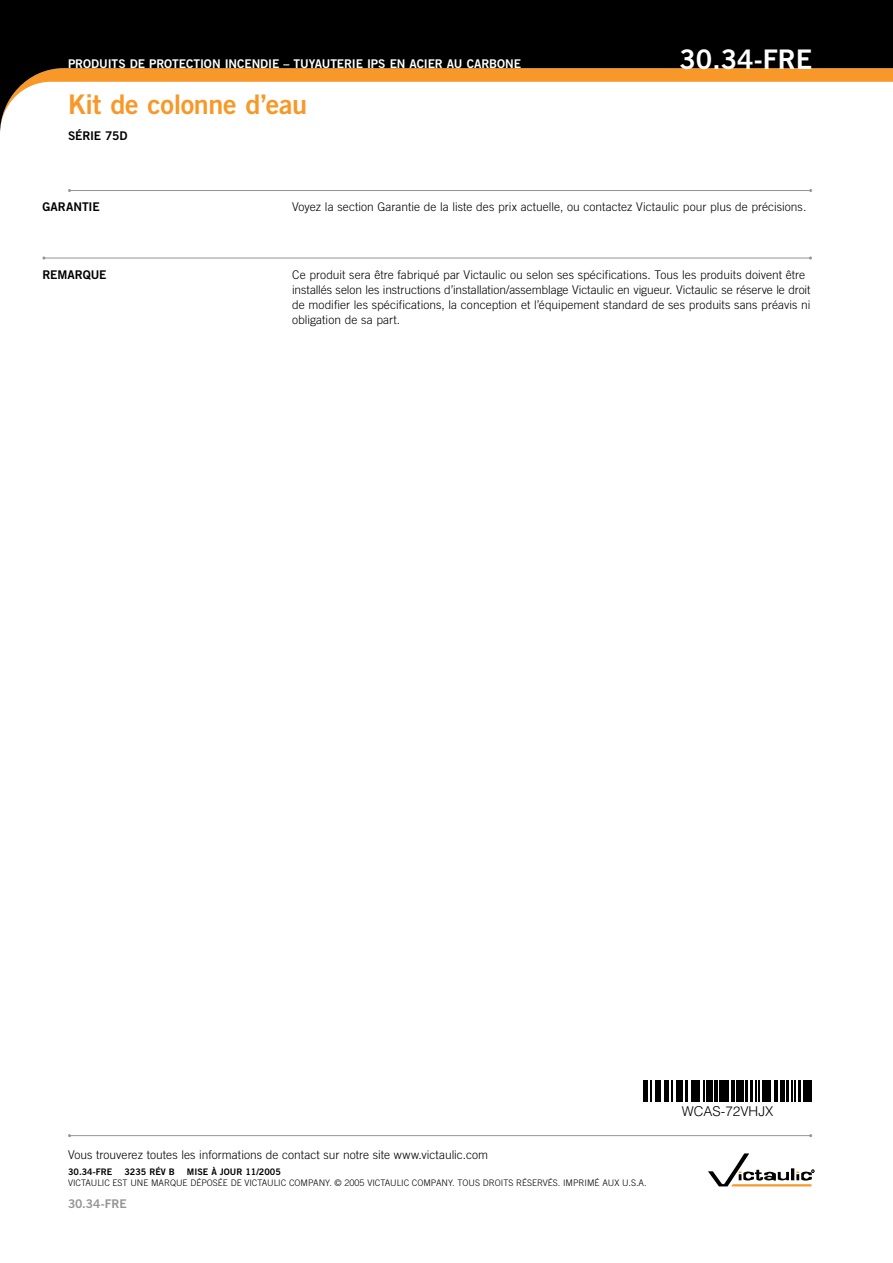
<style>
.page{position:relative;width:893px;height:1263px;background:#fff}
.page>*{position:absolute;margin:0;border:0;box-sizing:border-box;transform-origin:0 0}
.Head_1{font:27px "Trade Gothic LT Std Bd 2";letter-spacing:-.015em;color:#f89828}
.Header_R{font:27px "Trade Gothic LT Std Bd 2";color:#fff}
.t1{font:300 13.5px "Helvetica";color:#000}
.Body{font:300 12px/15px "Trade Gothic LT Std";color:#000}
.t2{font:12px "Trade Gothic LT Std Bd 2";letter-spacing:-.005em;color:#fff}
.Head_2{font:12px "Trade Gothic LT Std Bd 2";letter-spacing:-.01em;color:#000}
.Page_Number_L{font:12px "Trade Gothic LT Std Bd 2";letter-spacing:-.005em;color:#939598}
.Trademark{font:300 9px "Trade Gothic LT Std";color:#000}
.Trademark-2{font:9px "Trade Gothic LT Std Bd 2";color:#000}
</style>
<div class="page">
<hr style="left:44px;top:258px;width:766px;height:1px;background:#939598">
<svg style="left:0;top:0;width:893px;height:131px;fill:#000"></svg>
<hr style="left:70px;top:190px;width:741px;height:1px;background:#939598">
<hr style="left:70px;top:1135px;width:741px;height:1px;background:#939598">
<svg style="left:708px;top:1153px;width:106px;height:33px"></svg>
<svg style="left:643px;top:1080px;width:169px;height:22px"></svg>
<hr style="left:643px;top:1080px;width:3px;height:21px;background:#000">
<svg style="left:647px;top:1080px;width:4px;height:21px"></svg>
<hr style="left:655px;top:1080px;width:4px;height:21px;background:#000">
<svg style="left:660px;top:1080px;width:1px;height:21px"></svg>
<hr style="left:664px;top:1080px;width:2px;height:21px;background:#000">
<svg style="left:667px;top:1080px;width:6px;height:21px"></svg>
<hr style="left:676px;top:1080px;width:2px;height:21px;background:#000">
<svg style="left:679px;top:1080px;width:3px;height:21px"></svg>
<hr style="left:686px;top:1080px;width:2px;height:21px;background:#000">
<hr style="left:691px;top:1080px;width:2px;height:21px;background:#000">
<hr style="left:694px;top:1080px;width:3px;height:21px;background:#000">
<svg style="left:699px;top:1080px;width:5px;height:21px"></svg>
<hr style="left:706px;top:1080px;width:2px;height:21px;background:#000">
<hr style="left:709px;top:1080px;width:4px;height:21px;background:#000">
<hr style="left:715px;top:1080px;width:3px;height:21px;background:#000">
<hr style="left:719px;top:1080px;width:2px;height:21px;background:#000">
<hr style="left:722px;top:1080px;width:4px;height:21px;background:#000">
<hr style="left:727px;top:1080px;width:2px;height:21px;background:#000">
<hr style="left:731px;top:1080px;width:3px;height:21px;background:#000">
<svg style="left:736px;top:1080px;width:1px;height:21px"></svg>
<hr style="left:739px;top:1080px;width:3px;height:21px;background:#000">
<svg style="left:743px;top:1080px;width:1px;height:21px"></svg>
<hr style="left:745px;top:1080px;width:2px;height:21px;background:#000">
<hr style="left:750px;top:1080px;width:3px;height:21px;background:#000">
<svg style="left:756px;top:1080px;width:7px;height:21px"></svg>
<hr style="left:764px;top:1080px;width:3px;height:21px;background:#000">
<hr style="left:768px;top:1080px;width:3px;height:21px;background:#000">
<hr style="left:774px;top:1080px;width:3px;height:21px;background:#000">
<svg style="left:781px;top:1080px;width:1px;height:21px"></svg>
<hr style="left:783px;top:1080px;width:2px;height:21px;background:#000">
<hr style="left:786px;top:1080px;width:2px;height:21px;background:#000">
<hr style="left:791px;top:1080px;width:2px;height:21px;background:#000">
<svg style="left:795px;top:1080px;width:1px;height:21px"></svg>
<hr style="left:798px;top:1080px;width:2px;height:21px;background:#000">
<hr style="left:803px;top:1080px;width:4px;height:21px;background:#000">
<svg style="left:808px;top:1080px;width:1px;height:21px"></svg>
<hr style="left:810px;top:1080px;width:2px;height:21px;background:#000">
<p class="t2" style="left:68px;top:57px;width:455px">PRODUITS DE PROTECTION INCENDIE – TUYAUTERIE IPS EN ACIER AU CARBONE</p>
<p class="Header_R" style="left:679px;top:42px;width:134px">30.34-FRE</p>
<p class="Head_1" style="left:68px;top:88px;width:241px">Kit de colonne d’eau</p>
<p class="Head_2" style="left:68px;top:128px;width:61px">SÉRIE 75D</p>
<p class="Head_2" style="left:42px;top:199px;width:59px">GARANTIE</p>
<p class="Body" style="left:292px;top:199px;width:516px">Voyez la section Garantie de la liste des prix actuelle, ou contactez Victaulic pour plus de précisions.</p>
<p class="Head_2" style="left:42px;top:267px;width:66px">REMARQUE</p>
<p class="Body" style="left:292px;top:267px;width:520px">Ce produit sera être fabriqué par Victaulic ou selon ses spécifications. Tous les produits doivent être installés selon les instructions d’installation/assemblage Victaulic en vigueur. Victaulic se réserve le droit de modifier les spécifications, la conception et l’équipement standard de ses produits sans préavis ni obligation de sa part.</p>
<p class="t1" style="left:682px;top:1102px;width:93px">WCAS-72VHJX</p>
<p class="Body" style="left:68px;top:1146px;width:422px">Vous trouverez toutes les informations de contact sur notre site www.victaulic.com</p>
<p class="Trademark-2" style="left:68px;top:1166px;width:46px">30.34-FRE</p>
<p class="Trademark-2" style="left:124px;top:1166px;width:52px">3235 RÉV B</p>
<p class="Trademark-2" style="left:187px;top:1166px;width:96px">MISE À JOUR 11/2005</p>
<p class="Trademark" style="left:68px;top:1178px;width:580px">VICTAULIC EST UNE MARQUE DÉPOSÉE DE VICTAULIC COMPANY. © 2005 VICTAULIC COMPANY. TOUS DROITS RÉSERVÉS. IMPRIMÉ AUX U.S.A.</p>
<p class="Page_Number_L" style="left:68px;top:1197px;width:60px">30.34-FRE</p>
</div>
